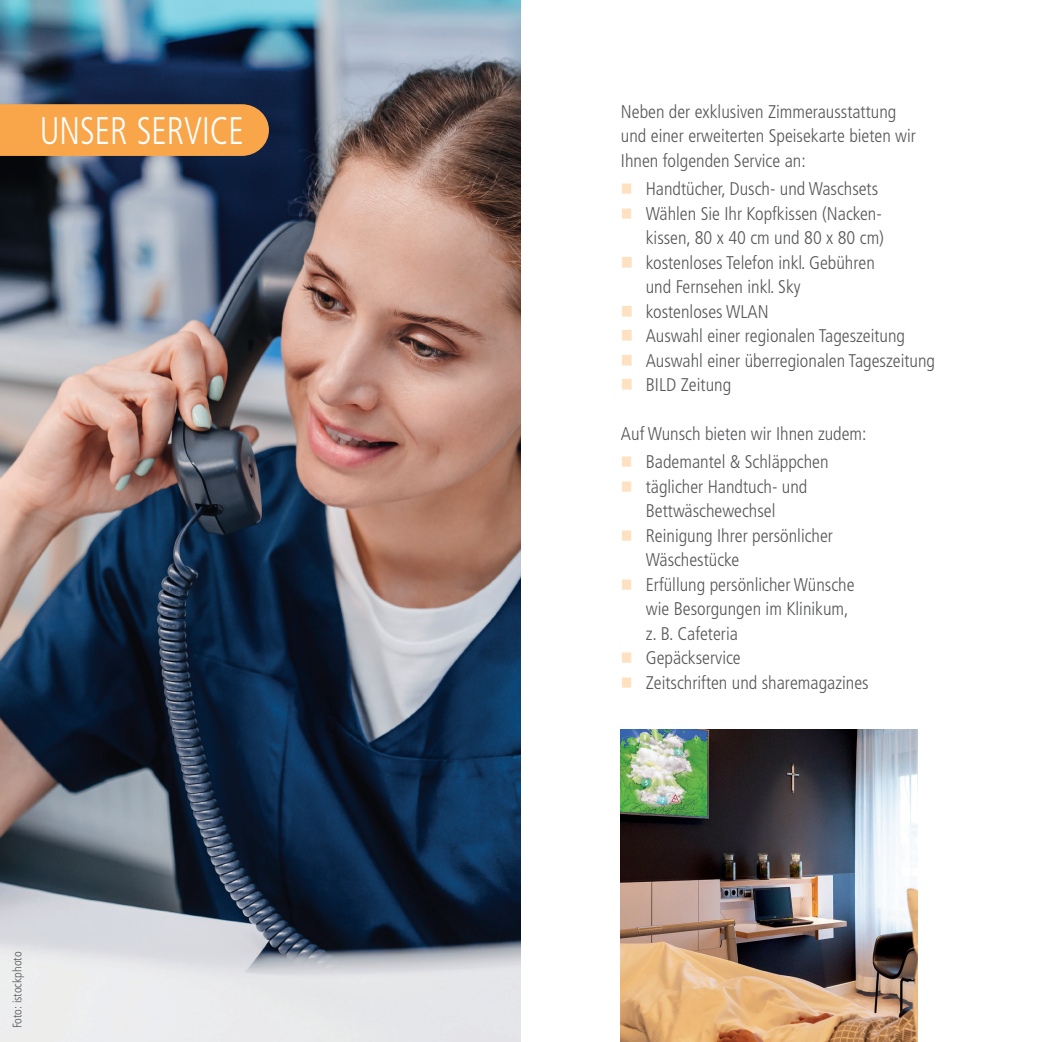
<style>
.page{position:relative;width:1042px;height:1042px;background:#fff}
.page>*{position:absolute;margin:0;border:0;box-sizing:border-box;transform-origin:0 0}
.t1{font:300 condensed 38.5px "Frutiger LT Std";color:#fff;scale:.9 1}
.t2{font:300 condensed 18.38px/24.5px "Frutiger LT Std";color:#57585a}
.t3{font:300 condensed 18.38px/24.5px "Frutiger LT Pro";color:#57585a}
.t4{font:300 condensed 12.25px "Frutiger LT Std";color:#57585a}
.s1{color:#fee1c1}
</style>
<div class="page">
<img style="left:0;top:0;width:521px;height:1042px">
<img style="left:621px;top:729px;width:297px;height:313px">
<div style="left:0;top:104px;width:269px;height:52px;background:#f9a64a"></div>
<h1 class="t1" style="left:40px;top:109px;width:228px">UNSER SERVICE</h1>
<p class="t4" style="left:10px;top:1028px;width:78px;rotate:-90deg">Foto: istockphoto</p>
<p class="t2" style="left:621px;top:100px;width:297px">Neben der exklusiven Zimmerausstattung und einer erweiterten Speisekarte bieten wir<br>Ihnen folgenden Service an:</p>
<p class="t2" style="left:621px;top:177px;width:259px"><span class="s1">■</span> Handtücher, Dusch- und Waschsets</p>
<p class="t2" style="left:621px;top:201px;width:265px;text-align:right"><span class="s1">■</span> Wählen Sie Ihr Kopfkissen (Nacken&shy;kissen, 80 x 40 cm und 80 x 80 cm)</p>
<p class="t3" style="left:646px;top:250px;width:231px;text-indent:-25px"><span class="s1">■</span> kostenloses Telefon inkl. Gebühren und Fernsehen inkl. Sky</p>
<p class="t3" style="left:621px;top:299px;width:149px"><span class="s1">■</span> kostenloses WLAN</p>
<p class="t3" style="left:621px;top:324px;width:286px"><span class="s1">■</span> Auswahl einer regionalen Tageszeitung</p>
<p class="t3" style="left:621px;top:348px;width:316px"><span class="s1">■</span> Auswahl einer überregionalen Tageszeitung</p>
<p class="t3" style="left:621px;top:373px;width:112px"><span class="s1">■</span> BILD Zeitung</p>
<p class="t2" style="left:621px;top:422px;width:247px">Auf Wunsch bieten wir Ihnen zudem:</p>
<p class="t2" style="left:621px;top:450px;width:209px"><span class="s1">■</span> Bademantel &amp; Schläppchen</p>
<p class="t2" style="left:621px;top:474px;width:188px;text-align:center"><span class="s1">■</span> täglicher Handtuch- und<br>Bettwäschewechsel</p>
<p class="t2" style="left:646px;top:523px;width:189px;text-indent:-25px"><span class="s1">■</span> Reinigung Ihrer persönlicher<br>Wäschestücke</p>
<p class="t2" style="left:646px;top:572px;width:210px;text-indent:-25px"><span class="s1">■</span> Erfüllung persönlicher Wünsche wie Besorgungen im Klinikum, z. B. Cafeteria</p>
<p class="t2" style="left:621px;top:646px;width:121px"><span class="s1">■</span> Gepäckservice</p>
<p class="t2" style="left:621px;top:670px;width:249px"><span class="s1">■</span> Zeitschriften und sharemagazines</p>
</div>
